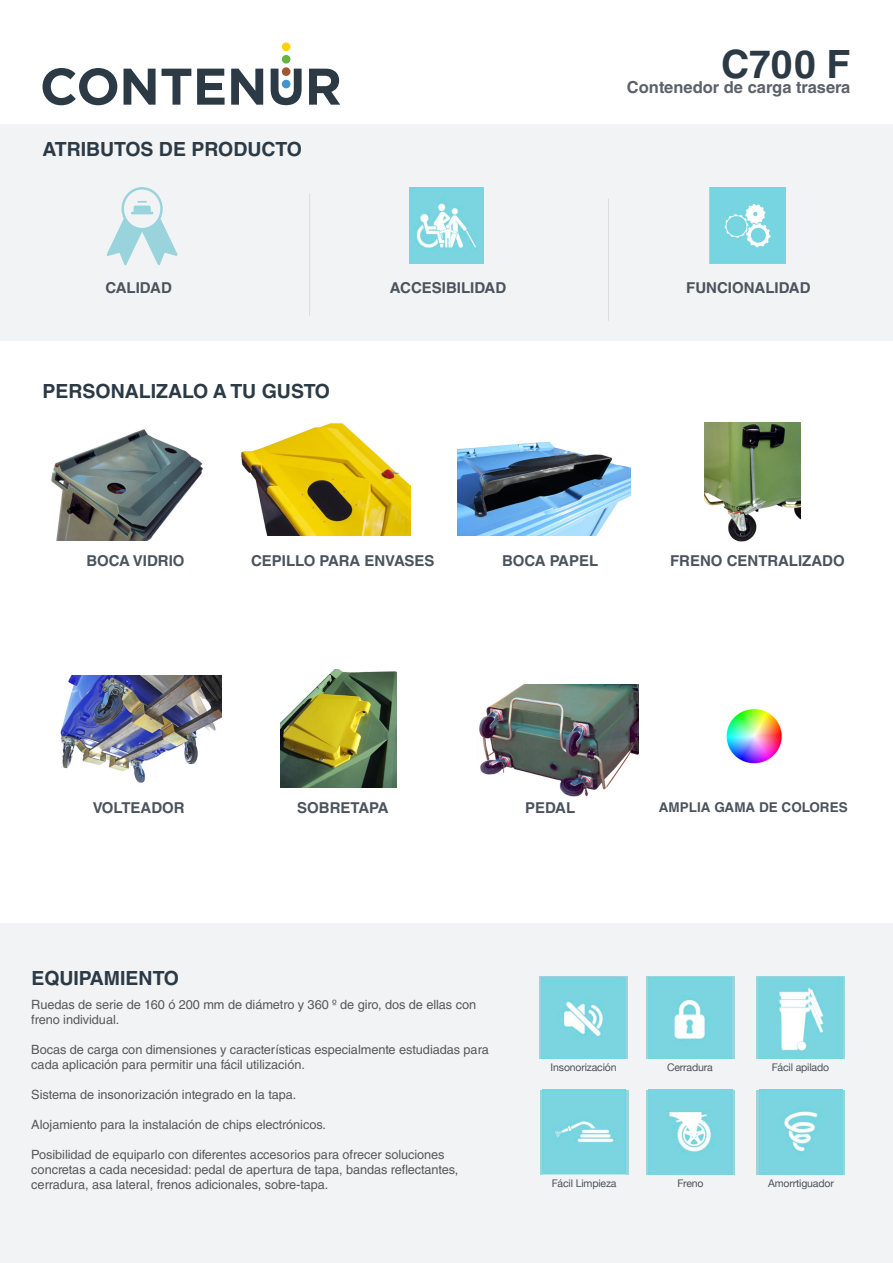
<style>
.page{position:relative;width:893px;height:1263px;background:#fff}
.page>*{position:absolute;margin:0;border:0;box-sizing:border-box;transform-origin:0 0}
.t1{font:700 39px "Helvetica LT Std";color:#2b3a45}
.t2{font:700 19.5px "Helvetica LT Std";color:#2b3a45}
.t3{font:700 16.5px "Helvetica LT Std";color:#5c626b}
.t4{font:700 15px "Helvetica LT Std";color:#4b535d}
.t5{font:700 13.5px "Helvetica LT Std";color:#4b535d}
.t6{font:12.75px/15px "Helvetica LT Std";letter-spacing:-.005em;color:#57585a}
.t7{font:10.5px "Helvetica Neue";letter-spacing:-.015em;color:#4b535d}
</style>
<div class="page">
<svg style="left:43px;top:68px;width:74px;height:37px"></svg>
<svg style="left:124px;top:69px;width:32px;height:36px"></svg>
<svg style="left:162px;top:69px;width:29px;height:36px"></svg>
<svg style="left:197px;top:69px;width:28px;height:36px"></svg>
<svg style="left:231px;top:69px;width:32px;height:36px"></svg>
<svg style="left:309px;top:69px;width:31px;height:36px"></svg>
<svg style="left:271px;top:69px;width:31px;height:36px"></svg>
<div style="left:282px;top:55px;width:8px;height:9px;background:#63b445;border-radius:50%"></div>
<div style="left:282px;top:43px;width:8px;height:8px;background:#fed105;border-radius:50%"></div>
<div style="left:282px;top:80px;width:8px;height:8px;background:#4194d0;border-radius:50%"></div>
<div style="left:0;top:124px;width:893px;height:216px;background:#f2f3f4"></div>
<div style="left:0;top:924px;width:893px;height:339px;background:#f2f3f4"></div>
<img style="left:410px;top:187px;width:73px;height:77px">
<hr style="left:608px;top:199px;width:1px;height:122px;background:#dcdddf">
<img style="left:457px;top:441px;width:173px;height:94px">
<div style="left:646px;top:977px;width:88px;height:82px;background:#99d4dd"></div>
<img style="left:648px;top:977px;width:84px;height:82px">
<div style="left:540px;top:977px;width:88px;height:82px;background:#99d4dd"></div>
<img style="left:541px;top:977px;width:85px;height:82px">
<div style="left:756px;top:977px;width:88px;height:82px;background:linear-gradient(to bottom,#7cd4dc,#79d4dc)"></div>
<img style="left:758px;top:977px;width:84px;height:82px">
<img style="left:479px;top:684px;width:160px;height:113px">
<img style="left:705px;top:423px;width:95px;height:119px">
<img style="left:60px;top:675px;width:161px;height:108px">
<hr style="left:309px;top:193px;width:1px;height:123px;background:#dcdddf">
<img style="left:281px;top:669px;width:115px;height:119px">
<img style="left:241px;top:423px;width:169px;height:112px">
<img style="left:51px;top:429px;width:152px;height:111px">
<div style="left:646px;top:1090px;width:89px;height:84px;background:#99d4dd"></div>
<img style="left:648px;top:1090px;width:85px;height:84px">
<svg style="left:540px;top:1090px;width:88px;height:84px"></svg>
<img style="left:543px;top:1090px;width:82px;height:84px">
<div style="left:757px;top:1090px;width:88px;height:84px;background:#99d4dd"></div>
<img style="left:759px;top:1090px;width:84px;height:84px">
<svg style="left:107px;top:187px;width:71px;height:78px"></svg>
<hr style="left:131px;top:212px;width:22px;height:2px;background:#99d4dd">
<img style="left:726px;top:708px;width:56px;height:56px">
<img style="left:709px;top:187px;width:77px;height:77px">
<p class="t2" style="left:43px;top:137px;width:261px">ATRIBUTOS DE PRODUCTO</p>
<p class="t4" style="left:106px;top:278px;width:68px">CALIDAD</p>
<p class="t4" style="left:390px;top:278px;width:118px">ACCESIBILIDAD</p>
<p class="t2" style="left:43px;top:379px;width:289px">PERSONALIZALO A TU GUSTO</p>
<p class="t1" style="left:721px;top:41px;width:131px">C700 F</p>
<p class="t3" style="left:627px;top:77px;width:225px">Contenedor de carga trasera</p>
<p class="t4" style="left:686px;top:278px;width:126px">FUNCIONALIDAD</p>
<p class="t4" style="left:86px;top:552px;width:100px">BOCA VIDRIO</p>
<p class="t4" style="left:251px;top:551px;width:185px">CEPILLO PARA ENVASES</p>
<p class="t4" style="left:502px;top:551px;width:98px">BOCA PAPEL</p>
<p class="t4" style="left:670px;top:551px;width:176px">FRENO CENTRALIZADO</p>
<p class="t4" style="left:93px;top:799px;width:94px">VOLTEADOR</p>
<p class="t5" style="left:659px;top:799px;width:190px">AMPLIA GAMA DE COLORES</p>
<p class="t4" style="left:297px;top:799px;width:93px">SOBRETAPA</p>
<p class="t4" style="left:525px;top:799px;width:52px">PEDAL</p>
<p class="t2" style="left:31px;top:966px;width:149px">EQUIPAMIENTO</p>
<p class="t6" style="left:31px;top:997px;width:446px">Ruedas de serie de 160 ó 200 mm de diámetro y 360 º de giro, dos de ellas con freno individual.</p>
<p class="t6" style="left:31px;top:1042px;width:459px">Bocas de carga con dimensiones y características especialmente estudiadas para cada aplicación para permitir una fácil utilización.</p>
<p class="t6" style="left:31px;top:1087px;width:266px">Sistema de insonorización integrado en la tapa.</p>
<p class="t6" style="left:31px;top:1117px;width:296px">Alojamiento para la instalación de chips electrónicos.</p>
<p class="t6" style="left:31px;top:1147px;width:429px">Posibilidad de equiparlo con diferentes accesorios para ofrecer soluciones concretas a cada necesidad: pedal de apertura de tapa, bandas reflectantes, cerradura, asa lateral, frenos adicionales, sobre-tapa.</p>
<p class="t7" style="left:551px;top:1061px;width:67px">Insonorización</p>
<p class="t7" style="left:667px;top:1061px;width:47px">Cerradura</p>
<p class="t7" style="left:772px;top:1061px;width:59px">Fácil apilado</p>
<p class="t7" style="left:552px;top:1177px;width:66px">Fácil Limpieza</p>
<p class="t7" style="left:677px;top:1177px;width:28px">Freno</p>
<p class="t7" style="left:768px;top:1177px;width:67px">Amorrtiguador</p>
</div>
